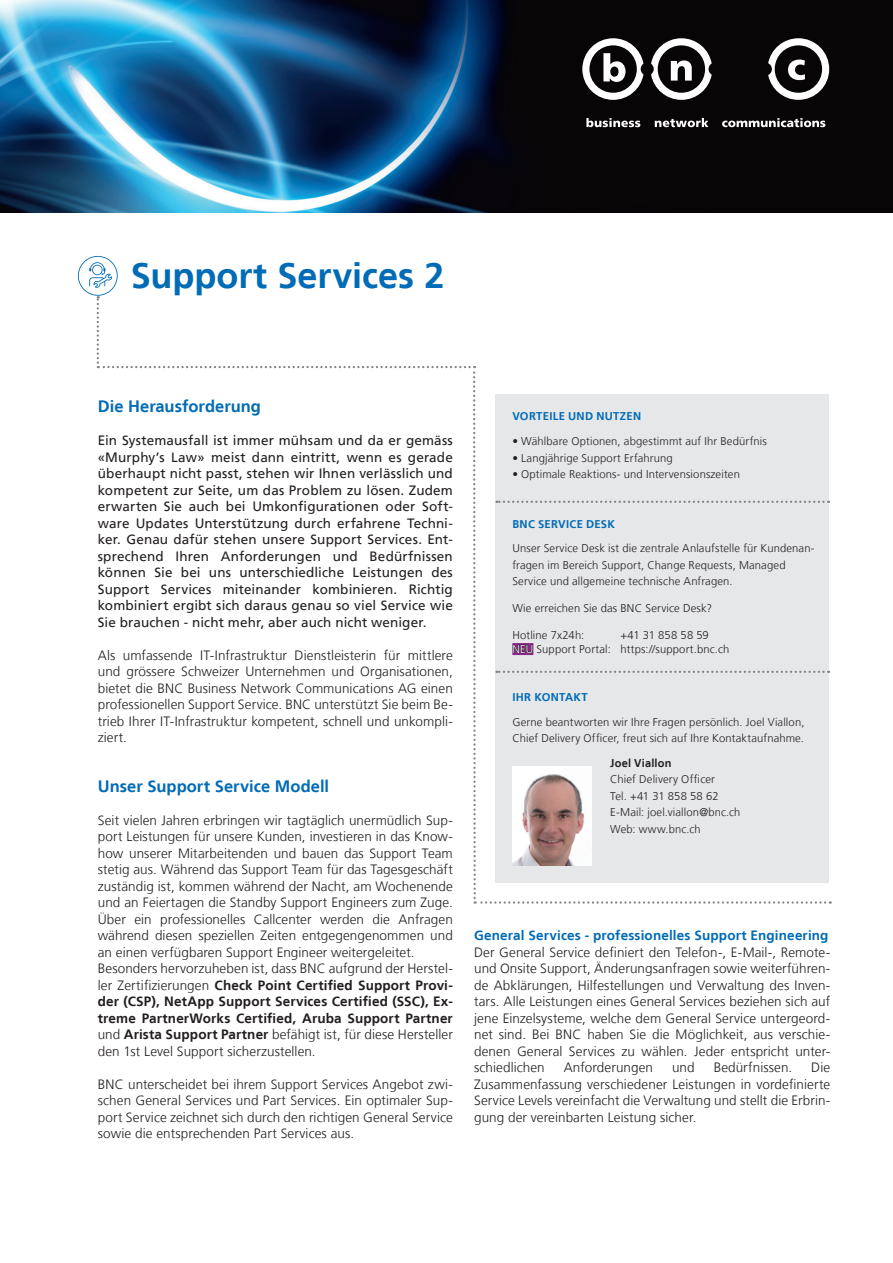
<style>
.page{position:relative;width:893px;height:1263px;background:#fff}
.page>*{position:absolute;margin:0;border:0;box-sizing:border-box;transform-origin:0 0}
.t1{font:700 36px "Frutiger LT";color:#006bb6}
.t2{font:700 16.5px "Frutiger LT";color:#006bb6}
.t3{font:300 13.5px/16.5px "Frutiger LT";letter-spacing:.005em;color:#231f20;text-align:justify}
.t4{font:13.5px/16.5px "Frutiger LT";letter-spacing:.01em;color:#231f20;text-align:justify}
.t5{font:700 13.5px "Frutiger LT";letter-spacing:.01em;color:#006bb6}
.t6{font:300 11.25px/16.5px "Frutiger LT";letter-spacing:.015em;color:#231f20}
.t7{font:700 11.25px "Frutiger LT";letter-spacing:.025em;color:#006bb6}
.t8{font:700 11.25px "Frutiger LT";letter-spacing:.02em;color:#231f20}
.s1{font-weight:700}
.s2{color:#fff}
</style>
<div class="page">
<img style="left:0;top:0;width:893px;height:213px">
<svg style="left:586px;top:118px;width:54px;height:9px"></svg>
<svg style="left:655px;top:118px;width:53px;height:9px"></svg>
<svg style="left:722px;top:118px;width:103px;height:9px"></svg>
<svg style="left:651px;top:38px;width:61px;height:62px"></svg>
<svg style="left:582px;top:38px;width:61px;height:62px"></svg>
<svg style="left:768px;top:38px;width:61px;height:62px"></svg>
<svg style="left:78px;top:256px;width:753px;height:648px"></svg>
<h1 class="t1" style="left:131px;top:255px;width:315px">Support Services 2</h1>
<p class="t2" style="left:98px;top:397px;width:165px">Die Herausforderung</p>
<p class="t4" style="left:98px;top:432px;width:357px">Ein Systemausfall ist immer mühsam und da er gemäss «Murphy’s Law» meist dann eintritt, wenn es gerade überhaupt nicht passt, stehen wir Ihnen verlässlich und kompetent zur Seite, um das Problem zu lösen. Zudem erwarten Sie auch bei Umkonfigurationen oder Soft&shy;ware Updates Unterstützung durch erfahrene Techni&shy;ker. Genau dafür stehen unsere Support Services. Ent&shy;sprechend Ihren Anforderungen und Bedürfnissen können Sie bei uns unterschiedliche Leistungen des Support Services miteinander kombinieren. Richtig kombiniert ergibt sich daraus genau so viel Service wie Sie brauchen - nicht mehr, aber auch nicht weniger.</p>
<p class="t3" style="left:98px;top:647px;width:357px">Als umfassende IT-Infrastruktur Dienstleisterin für mittlere und grössere Schweizer Unternehmen und Organisationen, bietet die BNC Business Network Communications AG einen professionellen Support Service. BNC unterstützt Sie beim Be&shy;trieb Ihrer IT-Infrastruktur kompetent, schnell und unkompli&shy;ziert.</p>
<p class="t2" style="left:98px;top:776px;width:233px">Unser Support Service Modell</p>
<p class="t3" style="left:98px;top:812px;width:357px;text-align:left">Seit vielen Jahren erbringen wir tagtäglich unermüdlich Sup&shy;port Leistungen für unsere Kunden, investieren in das Know&shy;how unserer Mitarbeitenden und bauen das Support Team stetig aus. Während das Support Team für das Tagesgeschäft zuständig ist, kommen während der Nacht, am Wochenende und an Feiertagen die Standby Support Engineers zum Zuge.<br>Über ein professionelles Callcenter werden die Anfragen während diesen speziellen Zeiten entgegengenommen und an einen verfügbaren Support Engineer weitergeleitet.<br>Besonders hervorzuheben ist, dass BNC aufgrund der Herstel&shy;ler Zertifizierungen <span class="s1">Check Point Certified Support Provi&shy;der (CSP), NetApp Support Services Certified (SSC), Ex&shy;treme PartnerWorks Certified, Aruba Support Partner </span>und <span class="s1">Arista Support Partner</span> befähigt ist, für diese Hersteller den 1st Level Support sicherzustellen.</p>
<p class="t3" style="left:98px;top:1076px;width:357px">BNC unterscheidet bei ihrem Support Services Angebot zwi&shy;schen General Services und Part Services. Ein optimaler Sup&shy;port Service zeichnet sich durch den richtigen General Service sowie die entsprechenden Part Services aus.</p>
<p class="t7" style="left:512px;top:410px;width:130px">VORTEILE UND NUTZEN</p>
<p class="t6" style="left:512px;top:433px;width:256px">• Wählbare Optionen, abgestimmt auf Ihr Bedürfnis</p>
<p class="t6" style="left:512px;top:450px;width:162px">• Langjährige Support Erfahrung</p>
<p class="t6" style="left:512px;top:466px;width:229px">• Optimale Reaktions- und Intervensionszeiten</p>
<p class="t7" style="left:512px;top:517px;width:104px">BNC SERVICE DESK</p>
<p class="t6" style="left:512px;top:540px;width:304px">Unser Service Desk ist die zentrale Anlaufstelle für Kundenan&shy;fragen im Bereich Support, Change Requests, Managed<br>Service und allgemeine technische Anfragen.</p>
<p class="t6" style="left:512px;top:600px;width:201px">Wie erreichen Sie das BNC Service Desk?</p>
<p class="t6" style="left:512px;top:627px;width:73px">Hotline 7x24h:</p>
<p class="t6" style="left:512px;top:629px;width:218px;line-height:13.5px;text-indent:108px">+41 31 858 58 59<br><span class="s2">NEU</span> Support Portal: https://support.bnc.ch</p>
<p class="t7" style="left:512px;top:690px;width:77px">IHR KONTAKT</p>
<p class="t6" style="left:512px;top:714px;width:294px">Gerne beantworten wir Ihre Fragen persönlich. Joel Viallon,<br>Chief Delivery Officer, freut sich auf Ihre Kontaktaufnahme.</p>
<p class="t8" style="left:610px;top:756px;width:63px">Joel Viallon</p>
<p class="t6" style="left:610px;top:771px;width:132px">Chief Delivery Officer<br>Tel. +41 31 858 58 62<br>E-Mail: joel.viallon@bnc.ch<br>Web: www.bnc.ch</p>
<p class="t5" style="left:474px;top:927px;width:356px">General Services - professionelles Support Engineering</p>
<p class="t3" style="left:474px;top:944px;width:358px">Der General Service definiert den Telefon-, E-Mail-, Remote&shy;und Onsite Support, Änderungsanfragen sowie weiterführen&shy;de Abklärungen, Hilfestellungen und Verwaltung des Inven&shy;tars. Alle Leistungen eines General Services beziehen sich auf jene Einzelsysteme, welche dem General Service untergeord&shy;net sind. Bei BNC haben Sie die Möglichkeit, aus verschie&shy;denen General Services zu wählen. Jeder entspricht unter&shy;schiedlichen</p>
<p class="t3" style="left:564px;top:1059px;width:91px">Anforderungen</p>
<p class="t3" style="left:672px;top:1059px;width:24px">und</p>
<p class="t3" style="left:714px;top:1059px;width:80px">Bedürfnissen.</p>
<p class="t3" style="left:474px;top:1059px;width:358px;text-indent:337px">Die Zusammenfassung verschiedener Leistungen in vordefinierte Service Levels vereinfacht die Verwaltung und stellt die Erbrin&shy;gung der vereinbarten Leistung sicher.</p>
</div>
